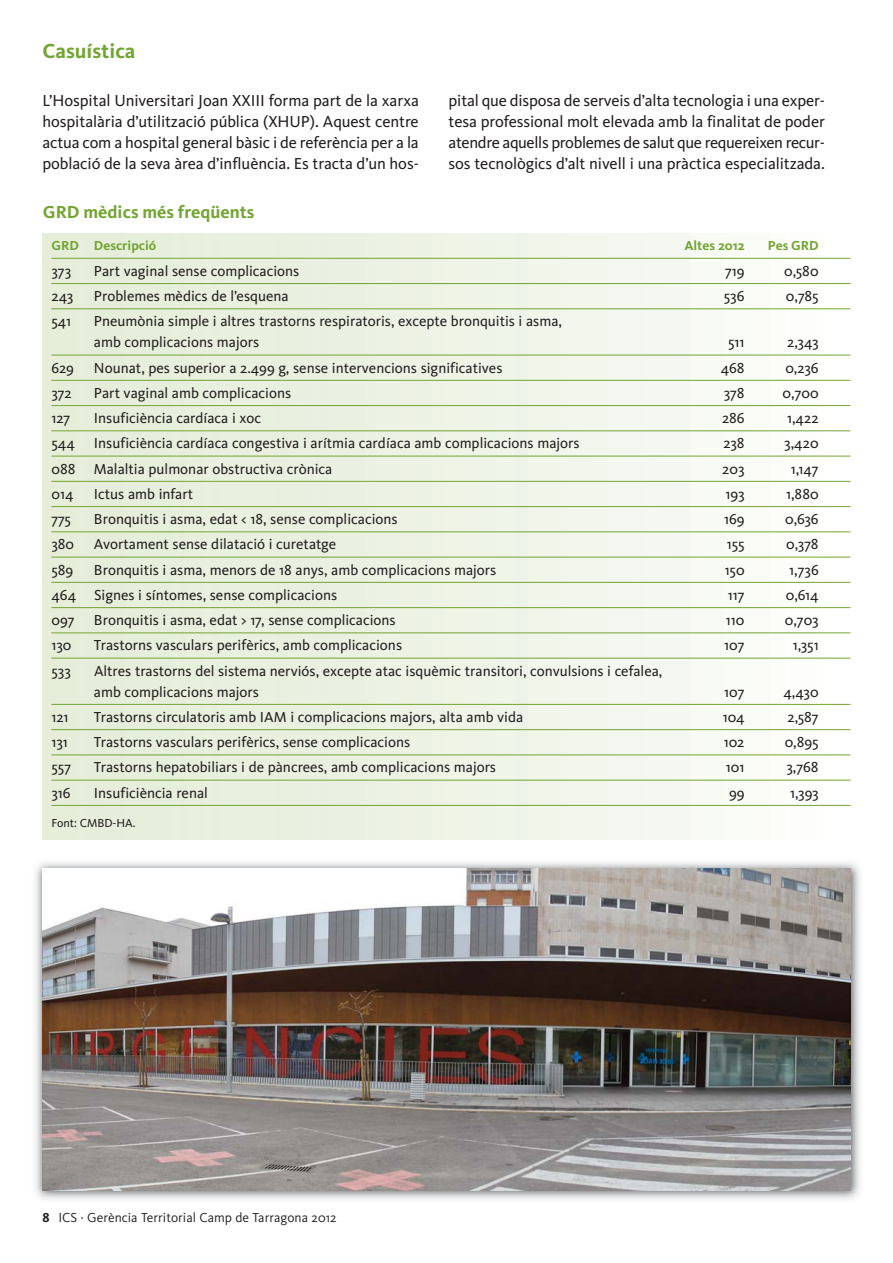
<style>
.page{position:relative;width:893px;height:1263px;background:#fff}
.page>*{position:absolute;margin:0;border:0;box-sizing:border-box;transform-origin:0 0}
.t1{font:700 21px "Kievit";color:#73a533}
.t2{font:700 18px "Kievit";color:#73a533}
.t3{font:16.5px/21px "Kievit";letter-spacing:-.005em;color:#231f20;text-align:justify}
.t4{font:15px/21px "Kievit";color:#231f20}
.t5{font:13.5px "Kievit";letter-spacing:.005em;color:#231f20}
.t6{font:700 13.5px "Kievit";color:#73a533}
.t7{font:12px "Kievit";color:#231f20}
.s1{font-family:"Kievit Bold SC"}
</style>
<div class="page">
<hr style="left:51px;top:258px;width:799px;height:1px;background:#73a533">
<hr style="left:51px;top:283px;width:799px;height:1px;background:#73a533">
<hr style="left:51px;top:308px;width:799px;height:1px;background:#73a533">
<hr style="left:51px;top:355px;width:799px;height:1px;background:#73a533">
<hr style="left:51px;top:380px;width:799px;height:1px;background:#73a533">
<hr style="left:51px;top:405px;width:799px;height:1px;background:#73a533">
<hr style="left:51px;top:430px;width:799px;height:1px;background:#73a533">
<hr style="left:51px;top:456px;width:799px;height:1px;background:#73a533">
<hr style="left:51px;top:481px;width:799px;height:1px;background:#73a533">
<hr style="left:51px;top:506px;width:799px;height:1px;background:#73a533">
<hr style="left:51px;top:531px;width:799px;height:1px;background:#73a533">
<hr style="left:51px;top:557px;width:799px;height:1px;background:#73a533">
<hr style="left:51px;top:582px;width:799px;height:1px;background:#73a533">
<hr style="left:51px;top:607px;width:799px;height:1px;background:#73a533">
<hr style="left:51px;top:632px;width:799px;height:1px;background:#73a533">
<hr style="left:51px;top:658px;width:799px;height:1px;background:#73a533">
<hr style="left:51px;top:704px;width:799px;height:1px;background:#73a533">
<hr style="left:51px;top:729px;width:799px;height:1px;background:#73a533">
<hr style="left:51px;top:754px;width:799px;height:1px;background:#73a533">
<hr style="left:51px;top:780px;width:799px;height:1px;background:#73a533">
<hr style="left:51px;top:805px;width:799px;height:1px;background:#73a533">
<img style="left:35px;top:862px;width:825px;height:338px">
<img style="left:43px;top:869px;width:807px;height:322px">
<h1 class="t1" style="left:43px;top:43px;width:94px">Casuística</h1>
<p class="t3" style="left:43px;top:91px;width:378px">L’Hospital Universitari Joan XXIII forma part de la xarxa hospitalària d’utilització pública (XHUP). Aquest centre actua com a hospital general bàsic i de referència per a la població de la seva àrea d’influència. Es tracta d’un hos-</p>
<p class="t3" style="left:449px;top:91px;width:378px">pital que disposa de serveis d’alta tecnologia i una exper&shy;tesa professional molt elevada amb la finalitat de poder atendre aquells problemes de salut que requereixen recur&shy;sos tecnològics d’alt nivell i una pràctica especialitzada.</p>
<p class="t2" style="left:43px;top:205px;width:213px">GRD mèdics més freqüents</p>
<p class="t6" style="left:51px;top:241px;width:106px">GRD Descripció</p>
<p class="t6" style="left:684px;top:241px;width:62px">Altes 2012</p>
<p class="t6" style="left:768px;top:241px;width:52px">Pes GRD</p>
<p class="t4" style="left:51px;top:262px;width:21px">373</p>
<p class="t4" style="left:94px;top:262px;width:207px">Part vaginal sense complicacions</p>
<p class="t4" style="left:725px;top:262px;width:21px">719</p>
<p class="t4" style="left:784px;top:262px;width:36px">0,580</p>
<p class="t4" style="left:51px;top:287px;width:23px">243</p>
<p class="t4" style="left:94px;top:287px;width:196px">Problemes mèdics de l’esquena</p>
<p class="t4" style="left:724px;top:287px;width:22px">536</p>
<p class="t4" style="left:786px;top:287px;width:34px">0,785</p>
<p class="t4" style="left:51px;top:312px;width:21px">541</p>
<p class="t4" style="left:94px;top:312px;width:470px">Pneumònia simple i altres trastorns respiratoris, excepte bronquitis i asma, amb complicacions majors</p>
<p class="t4" style="left:728px;top:333px;width:18px">511</p>
<p class="t4" style="left:787px;top:333px;width:33px">2,343</p>
<p class="t4" style="left:51px;top:358px;width:24px">629</p>
<p class="t4" style="left:94px;top:358px;width:410px">Nounat, pes superior a 2.499 g, sense intervencions significatives</p>
<p class="t4" style="left:721px;top:358px;width:25px">468</p>
<p class="t4" style="left:785px;top:358px;width:35px">0,236</p>
<p class="t4" style="left:51px;top:384px;width:22px">372</p>
<p class="t4" style="left:94px;top:384px;width:199px">Part vaginal amb complicacions</p>
<p class="t4" style="left:724px;top:384px;width:22px">378</p>
<p class="t4" style="left:783px;top:384px;width:38px">0,700</p>
<p class="t4" style="left:51px;top:409px;width:20px">127</p>
<p class="t4" style="left:94px;top:409px;width:169px">Insuficiència cardíaca i xoc</p>
<p class="t4" style="left:722px;top:409px;width:24px">286</p>
<p class="t4" style="left:787px;top:409px;width:33px">1,422</p>
<p class="t4" style="left:51px;top:434px;width:25px">544</p>
<p class="t4" style="left:94px;top:434px;width:487px">Insuficiència cardíaca congestiva i arítmia cardíaca amb complicacions majors</p>
<p class="t4" style="left:723px;top:434px;width:23px">238</p>
<p class="t4" style="left:784px;top:434px;width:36px">3,420</p>
<p class="t4" style="left:51px;top:459px;width:283px">088 Malaltia pulmonar obstructiva crònica</p>
<p class="t4" style="left:722px;top:459px;width:24px">203</p>
<p class="t4" style="left:791px;top:459px;width:29px">1,147</p>
<p class="t4" style="left:51px;top:485px;width:24px">014</p>
<p class="t4" style="left:94px;top:485px;width:101px">Ictus amb infart</p>
<p class="t4" style="left:726px;top:485px;width:20px">193</p>
<p class="t4" style="left:786px;top:485px;width:34px">1,880</p>
<p class="t4" style="left:51px;top:510px;width:21px">775</p>
<p class="t4" style="left:94px;top:510px;width:305px">Bronquitis i asma, edat &lt; 18, sense complicacions</p>
<p class="t4" style="left:724px;top:510px;width:22px">169</p>
<p class="t4" style="left:785px;top:510px;width:35px">0,636</p>
<p class="t4" style="left:51px;top:535px;width:24px">380</p>
<p class="t4" style="left:94px;top:535px;width:244px">Avortament sense dilatació i curetatge</p>
<p class="t4" style="left:727px;top:535px;width:19px">155</p>
<p class="t4" style="left:786px;top:535px;width:34px">0,378</p>
<p class="t4" style="left:51px;top:560px;width:23px">589</p>
<p class="t4" style="left:94px;top:560px;width:404px">Bronquitis i asma, menors de 18 anys, amb complicacions majors</p>
<p class="t4" style="left:725px;top:560px;width:21px">150</p>
<p class="t4" style="left:789px;top:560px;width:31px">1,736</p>
<p class="t4" style="left:51px;top:586px;width:287px">464 Signes i síntomes, sense complicacions</p>
<p class="t4" style="left:728px;top:586px;width:18px">117</p>
<p class="t4" style="left:786px;top:586px;width:34px">0,614</p>
<p class="t4" style="left:51px;top:611px;width:25px">097</p>
<p class="t4" style="left:94px;top:611px;width:303px">Bronquitis i asma, edat &gt; 17, sense complicacions</p>
<p class="t4" style="left:726px;top:611px;width:20px">110</p>
<p class="t4" style="left:785px;top:611px;width:35px">0,703</p>
<p class="t4" style="left:51px;top:636px;width:22px">130</p>
<p class="t4" style="left:94px;top:636px;width:310px">Trastorns vasculars perifèrics, amb complicacions</p>
<p class="t4" style="left:724px;top:636px;width:22px">107</p>
<p class="t4" style="left:793px;top:636px;width:27px">1,351</p>
<p class="t4" style="left:51px;top:661px;width:21px">533</p>
<p class="t4" style="left:94px;top:661px;width:570px">Altres trastorns del sistema nerviós, excepte atac isquèmic transitori, convulsions i cefalea, amb complicacions majors</p>
<p class="t4" style="left:724px;top:682px;width:22px">107</p>
<p class="t4" style="left:783px;top:682px;width:37px">4,430</p>
<p class="t4" style="left:51px;top:708px;width:19px">121</p>
<p class="t4" style="left:94px;top:708px;width:431px">Trastorns circulatoris amb IAM i complicacions majors, alta amb vida</p>
<p class="t4" style="left:723px;top:708px;width:23px">104</p>
<p class="t4" style="left:787px;top:708px;width:33px">2,587</p>
<p class="t4" style="left:51px;top:733px;width:18px">131</p>
<p class="t4" style="left:94px;top:733px;width:318px">Trastorns vasculars perifèrics, sense complicacions</p>
<p class="t4" style="left:724px;top:733px;width:22px">102</p>
<p class="t4" style="left:785px;top:733px;width:35px">0,895</p>
<p class="t4" style="left:51px;top:758px;width:21px">557</p>
<p class="t4" style="left:94px;top:758px;width:404px">Trastorns hepatobiliars i de pàncrees, amb complicacions majors</p>
<p class="t4" style="left:726px;top:758px;width:20px">101</p>
<p class="t4" style="left:786px;top:758px;width:34px">3,768</p>
<p class="t4" style="left:51px;top:783px;width:21px">316</p>
<p class="t4" style="left:94px;top:783px;width:116px">Insuficiència renal</p>
<p class="t4" style="left:729px;top:783px;width:17px">99</p>
<p class="t4" style="left:790px;top:783px;width:30px">1,393</p>
<p class="t7" style="left:51px;top:818px;width:86px">Font: CMBD-HA.</p>
<p class="t5" style="left:43px;top:1212px;width:296px"><span class="s1">8</span> ICS · Gerència Territorial Camp de Tarragona 2012</p>
</div>
